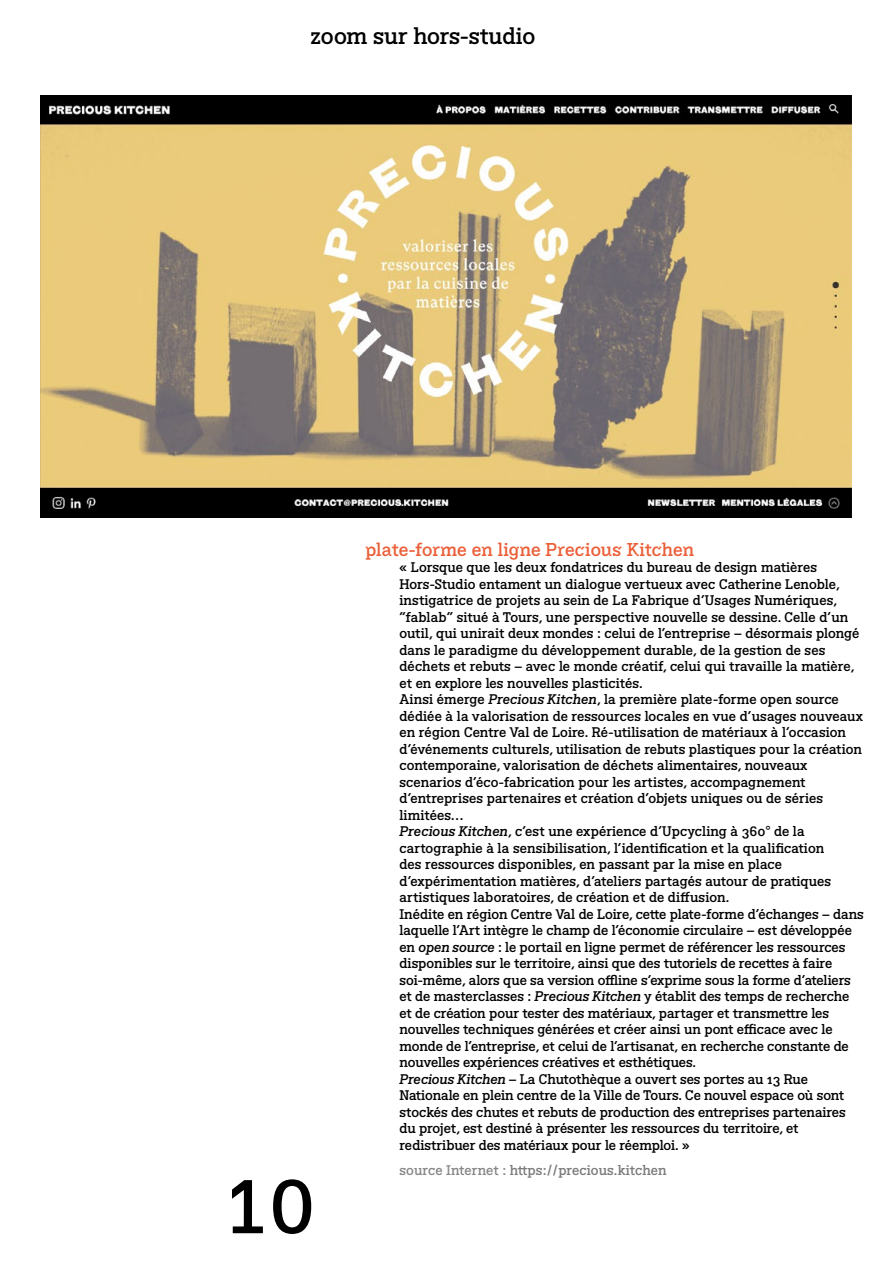
<style>
.page{position:relative;width:893px;height:1263px;background:#fff}
.page>*{position:absolute;margin:0;border:0;box-sizing:border-box;transform-origin:0 0}
.t1{font:75px "BVHCCCOD Titrage";color:#000}
.t2{font:22.5px "BVHCCCOD";letter-spacing:-.005em;color:#000}
.t3{font:18px "BVHCCCOD Titrage";color:#eb5f38}
.t4{font:13.5px/16.5px "BVHCCCOD";color:#000}
.t5{font:13.5px "BVHCCCOD";letter-spacing:.005em;color:#7c7b7b}
.s1{font-style:italic}
.s2{color:#878787}
</style>
<div class="page">
<img style="left:40px;top:95px;width:811px;height:422px">
<h2 class="t2" style="left:310px;top:21px;width:226px">zoom sur hors-studio</h2>
<h1 class="t1" style="left:225px;top:1157px;width:91px">10</h1>
<h3 class="t3" style="left:365px;top:537px;width:330px">plate-forme en ligne Precious Kitchen</h3>
<p class="t4" style="left:399px;top:560px;width:466px">« Lorsque que les deux fondatrices du bureau de design matières Hors-Studio entament un dialogue vertueux avec Catherine Lenoble, instigatrice de projets au sein de La Fabrique d’Usages Numériques, ”fablab” situé à Tours, une perspective nouvelle se dessine. Celle d’un outil, qui unirait deux mondes : celui de l’entreprise – désormais plongé dans le paradigme du développement durable, de la gestion de ses déchets et rebuts – avec le monde créatif, celui qui travaille la matière, et en explore les nouvelles plasticités.<br>Ainsi émerge <span class="s1">Precious Kitchen</span>, la première plate-forme open source dédiée à la valorisation de ressources locales en vue d’usages nouveaux en région Centre Val de Loire. Ré-utilisation de matériaux à l’occasion d’événements culturels, utilisation de rebuts plastiques pour la création contemporaine, valorisation de déchets alimentaires, nouveaux scenarios d’éco-fabrication pour les artistes, accompagnement d’entreprises partenaires et création d’objets uniques ou de séries limitées…<br><span class="s1">Precious Kitchen</span>, c’est une expérience d’Upcycling à 360° de la cartographie à la sensibilisation, l’identification et la qualification<br>des ressources disponibles, en passant par la mise en place d’expérimentation matières, d’ateliers partagés autour de pratiques artistiques laboratoires, de création et de diffusion.<br>Inédite en région Centre Val de Loire, cette plate-forme d’échanges – dans laquelle l’Art intègre le champ de l’économie circulaire – est développée en <span class="s1">open source</span> : le portail en ligne permet de référencer les ressources disponibles sur le territoire, ainsi que des tutoriels de recettes à faire soi-même, alors que sa version offline s’exprime sous la forme d’ateliers et de masterclasses : <span class="s1">Precious Kitchen</span> y établit des temps de recherche et de création pour tester des matériaux, partager et transmettre les nouvelles techniques générées et créer ainsi un pont efficace avec le monde de l’entreprise, et celui de l’artisanat, en recherche constante de nouvelles expériences créatives et esthétiques.<br><span class="s1">Precious Kitchen</span> – La Chutothèque a ouvert ses portes au 13 Rue Nationale en plein centre de la Ville de Tours. Ce nouvel espace où sont stockés des chutes et rebuts de production des entreprises partenaires du projet, est destiné à présenter les ressources du territoire, et redistribuer des matériaux pour le réemploi. »</p>
<p class="t5" style="left:399px;top:1161px;width:269px"><span class="s2">source Internet :</span> https://precious.kitchen</p>
</div>
